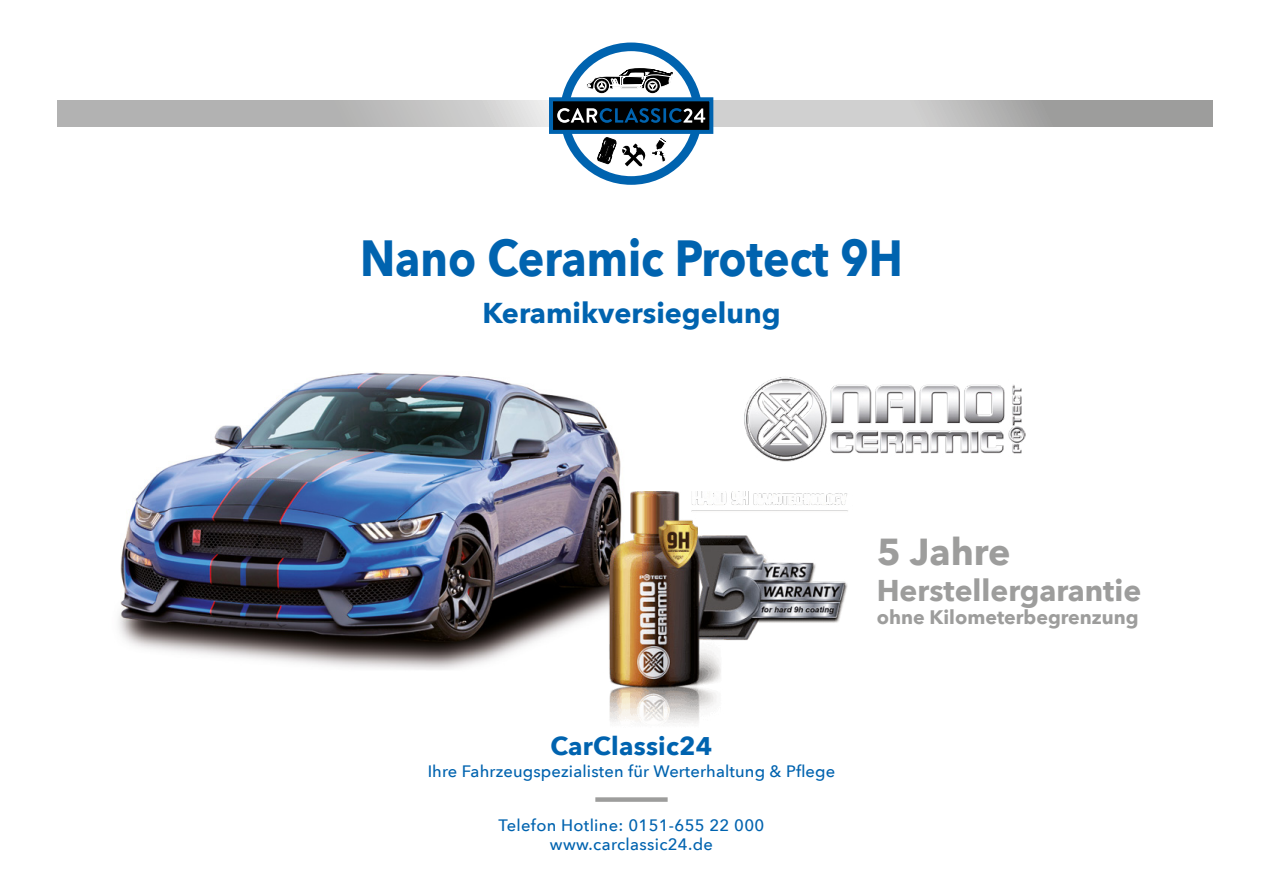
<style>
.page{position:relative;width:1263px;height:893px;background:#fff}
.page>*{position:absolute;margin:0;border:0;box-sizing:border-box;transform-origin:0 0}
.t1{font:700 50.7px "Avenir Next";color:#0063af;scale:.88 1}
.t2{font:700 37.5px "Avenir Next";letter-spacing:-.005em;color:#9d9d9c}
.t3{font:700 30px "Avenir Next";color:#9d9d9c}
.t4{font:700 28.65px "Avenir Next";color:#0063af}
.t5{font:700 25.5px "Avenir Next";letter-spacing:.01em;color:#0063af}
.t6{font:700 19.5px "Avenir Next";color:#9d9d9c}
.t7{font:500 16.5px "Avenir Next";letter-spacing:.01em;color:#0063af}
</style>
<div class="page">
<svg style="left:57px;top:101px;width:1156px;height:26px;background:#bababa"></svg>
<div style="left:595px;top:797px;width:73px;height:5px;background:#9d9d9c"></div>
<img style="left:118px;top:372px;width:532px;height:298px">
<img style="left:604px;top:492px;width:244px;height:232px">
<img style="left:744px;top:377px;width:282px;height:85px">
<svg style="left:564px;top:47px;width:134px;height:133px"></svg>
<div style="left:560px;top:43px;width:142px;height:142px;border:9px solid #0063af;border-radius:50%"></div>
<div style="left:549px;top:97px;width:164px;height:37px;background:#000;border:4px solid #0063af"></div>
<svg style="left:586px;top:68px;width:86px;height:25px"></svg>
<svg style="left:651px;top:137px;width:16px;height:27px"></svg>
<svg style="left:597px;top:137px;width:19px;height:27px"></svg>
<svg style="left:622px;top:144px;width:23px;height:23px"></svg>
<svg style="left:557px;top:108px;width:148px;height:15px"></svg>
<p class="t1" style="left:360px;top:214px;width:618px">Nano Ceramic Protect 9H</p>
<p class="t4" style="left:482px;top:288px;width:300px">Keramikversiegelung</p>
<p class="t5" style="left:551px;top:724px;width:163px">CarClassic24</p>
<p class="t7" style="left:428px;top:757px;width:409px">Ihre Fahrzeugspezialisten für Werterhaltung &amp; Pflege</p>
<p class="t7" style="left:499px;top:811px;width:267px">Telefon Hotline: 0151-655 22 000</p>
<p class="t7" style="left:550px;top:830px;width:164px">www.carclassic24.de</p>
<p class="t2" style="left:877px;top:519px;width:135px">5 Jahre</p>
<p class="t3" style="left:877px;top:564px;width:266px">Herstellergarantie</p>
<p class="t6" style="left:877px;top:600px;width:263px">ohne Kilometerbegrenzung</p>
</div>
